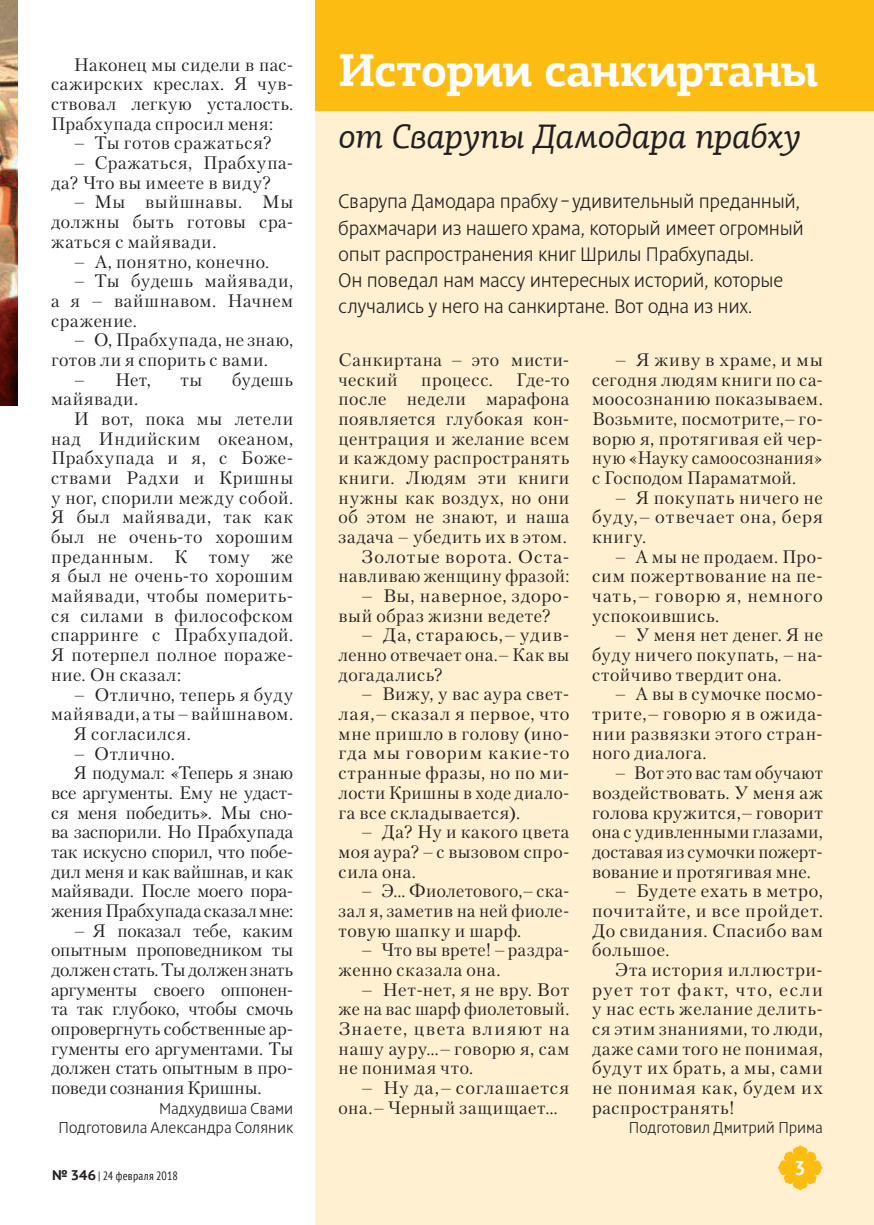
<style>
.page{position:relative;width:874px;height:1225px;background:#fff}
.page>*{position:absolute;margin:0;border:0;box-sizing:border-box;transform-origin:0 0}
.t1{font:700 46px "PF Agora Slab Pro";letter-spacing:-.025em;color:#fff}
.t2{font:italic 34px "PF Agora Slab Pro";letter-spacing:-.005em;color:#231f20}
.t3{font:20px/26.2px "Denda New Light C";letter-spacing:-.01em;color:#231f20}
.t4{font:700 20px "PT Sans";color:#fff}
.t5{font:18px/19.6px "Petersburg C";letter-spacing:.03em;color:#231f20;text-align:justify}
.t6{font:18px "Petersburg C";letter-spacing:-.005em;color:#231f20}
.t7{font:18px "Petersburg C";letter-spacing:-.015em;color:#231f20}
.t8{font:18px "Petersburg C";letter-spacing:-.01em;color:#231f20}
.t9{font:18px "Petersburg C";color:#231f20}
.t10{font:18px "Petersburg C";letter-spacing:.005em;color:#231f20}
.t11{font:16px/19.6px "Denda New Light C";color:#231f20;text-align:right}
.t12{font:condensed 12px "PT Sans";letter-spacing:.02em;color:#231f20}
.s1{font-family:"PT Sans Caption";font-weight:700;font-stretch:normal;font-size:14px}
</style>
<div class="page">
<img style="left:0;top:0;width:17px;height:405px">
<div style="left:316px;top:0;width:557px;height:1225px;background:#fef0d0"></div>
<div style="left:316px;top:0;width:557px;height:110px;background:#fdbc12"></div>
<svg style="left:777px;top:1145px;width:45px;height:45px"></svg>
<p class="t5" style="left:51px;top:54px;width:243px;text-indent:23px">Наконец мы сидели в пас&shy;сажирских креслах. Я чув&shy;ствовал легкую усталость.<br>Прабхупада спросил меня:</p>
<p class="t5" style="left:74px;top:133px;width:199px">– Ты готов сражаться?</p>
<p class="t5" style="left:51px;top:153px;width:243px;text-indent:23px">– Сражаться, Прабхупа&shy;да? Что вы имеете в виду?</p>
<p class="t5" style="left:51px;top:192px;width:243px;text-indent:23px">– Мы выйшнавы. Мы должны быть готовы сра&shy;жаться с майявади.</p>
<p class="t5" style="left:74px;top:251px;width:197px">– А, понятно, конечно.</p>
<p class="t5" style="left:51px;top:271px;width:243px;text-indent:23px">– Ты будешь майявади, а я – вайшнавом. Начнем сражение.</p>
<p class="t5" style="left:51px;top:330px;width:243px;text-indent:23px">– О, Прабхупада, не знаю, готов ли я спорить с вами.</p>
<p class="t5" style="left:74px;top:369px;width:79px">– Нет,</p>
<p class="t5" style="left:180px;top:369px;width:23px">ты</p>
<p class="t5" style="left:232px;top:369px;width:62px">будешь</p>
<p class="t5" style="left:51px;top:389px;width:88px">майявади.</p>
<p class="t5" style="left:74px;top:409px;width:221px">И вот, пока мы летели</p>
<p class="t5" style="left:51px;top:428px;width:243px">над Индийским океаном,</p>
<p class="t5" style="left:51px;top:448px;width:243px">Прабхупада и я, с Боже-</p>
<p class="t5" style="left:51px;top:468px;width:243px">ствами Радхи и Кришны</p>
<p class="t5" style="left:51px;top:487px;width:243px">у ног, спорили между собой.</p>
<p class="t5" style="left:51px;top:507px;width:243px">Я был майявади, так как</p>
<p class="t5" style="left:51px;top:527px;width:243px">был не очень-то хорошим</p>
<p class="t5" style="left:51px;top:546px;width:243px">преданным. К тому же</p>
<p class="t5" style="left:51px;top:566px;width:243px">я был не очень-то хорошим</p>
<p class="t5" style="left:51px;top:586px;width:243px">майявади, чтобы померить-</p>
<p class="t5" style="left:51px;top:605px;width:243px">ся силами в философском</p>
<p class="t5" style="left:51px;top:625px;width:243px">спарринге с Прабхупадой.</p>
<p class="t5" style="left:51px;top:645px;width:243px">Я потерпел полное пораже-</p>
<p class="t5" style="left:51px;top:664px;width:131px">ние. Он сказал:</p>
<p class="t5" style="left:74px;top:684px;width:221px">– Отлично, теперь я буду</p>
<p class="t5" style="left:51px;top:704px;width:243px">майявади, аты–вайшнавом.</p>
<p class="t5" style="left:74px;top:723px;width:118px">Я согласился.</p>
<p class="t5" style="left:74px;top:743px;width:103px">– Отлично.</p>
<p class="t7" style="left:74px;top:762px;width:221px">Я подумал: «Теперь я знаю</p>
<p class="t6" style="left:51px;top:782px;width:243px">все аргументы. Ему не удаст-</p>
<p class="t6" style="left:51px;top:801px;width:243px">ся меня победить». Мы сно-</p>
<p class="t8" style="left:51px;top:821px;width:243px">ва заспорили. Но Прабхупада</p>
<p class="t7" style="left:51px;top:841px;width:243px">так искусно спорил, что побе-</p>
<p class="t10" style="left:51px;top:860px;width:243px">дил меня и как вайшнав, и как</p>
<p class="t9" style="left:51px;top:880px;width:243px">майявади. После моего пора-</p>
<p class="t6" style="left:51px;top:900px;width:243px">жения Прабхупада сказал мне:</p>
<p class="t5" style="left:51px;top:920px;width:243px;text-indent:23px">– Я показал тебе, каким опытным проповедником ты должен стать. Ты должен знать аргументы своего оппонен&shy;та так глубоко, чтобы смочь опровергнуть собственные ар&shy;гументы его аргументами. Ты должен стать опытным в про&shy;поведи сознания Кришны.</p>
<p class="t11" style="left:59px;top:1098px;width:236px">Мадхудвиша Свами<br>Подготовила Александра Соляник</p>
<p class="t12" style="left:52px;top:1168px;width:127px"><span class="s1">№ 346</span> | 24 февраля 2018</p>
<h1 class="t1" style="left:338px;top:40px;width:481px">Истории санкиртаны</h1>
<h2 class="t2" style="left:338px;top:116px;width:464px">от Сварупы Дамодара прабху</h2>
<p class="t3" style="left:338px;top:189px;width:466px">Сварупа Дамодара прабху – удивительный преданный, брахмачари из нашего храма, который имеет огромный опыт распространения книг Шрилы Прабхупады.<br>Он поведал нам массу интересных историй, которые случались у него на санкиртане. Вот одна из них.</p>
<p class="t5" style="left:338px;top:349px;width:232px">Санкиртана – это мисти&shy;ческий</p>
<p class="t5" style="left:338px;top:369px;width:232px;text-align:right">Где-то<br>после недели марафона появляется глубокая кон&shy;центрация и желание всем и каждому распространять книги. Людям эти книги нужны как воздух, но они об этом не знают, и наша задача – убедить их в этом.<br>Золотые ворота. Оста&shy;навливаю женщину фразой:</p>
<p class="t5" style="left:338px;top:586px;width:232px;text-indent:23px">– Вы, наверное, здоро&shy;вый образ жизни ведете?</p>
<p class="t5" style="left:338px;top:625px;width:232px;text-indent:23px">– Да, стараюсь,– удив&shy;ленно отвечает она.– Как вы догадались?</p>
<p class="t5" style="left:338px;top:684px;width:232px;text-indent:23px">– Вижу, у вас аура свет&shy;лая,– сказал я первое, что мне пришло в голову (ино&shy;гда мы говорим какие-то странные фразы, но по ми&shy;лости Кришны в ходе диало&shy;га все складывается).</p>
<p class="t5" style="left:338px;top:822px;width:232px;text-indent:23px">– Да? Ну и какого цвета моя аура?–с вызовом спро&shy;сила она.</p>
<p class="t5" style="left:338px;top:881px;width:232px;text-indent:23px">– Э… Фиолетового,–ска&shy;зал я, заметив на ней фиоле&shy;товую шапку и шарф.</p>
<p class="t5" style="left:338px;top:940px;width:232px;text-indent:23px">– Что вы врете!–раздра&shy;женно сказала она.</p>
<p class="t5" style="left:338px;top:979px;width:232px;text-indent:23px">– Нет-нет, я не вру. Вот же на вас шарф фиолетовый.<br>Знаете, цвета влияют на нашу ауру…– говорю я, сам не понимая что.</p>
<p class="t5" style="left:338px;top:1077px;width:232px;text-indent:23px">– Ну да,– соглашается она.– Черный защищает…</p>
<p class="t5" style="left:421px;top:369px;width:73px">процесс.</p>
<p class="t5" style="left:591px;top:349px;width:232px;text-indent:23px">– Я живу в храме, и мы сегодня людям книги по са&shy;моосознанию показываем.<br>Возьмите, посмотрите,– го&shy;ворю я, протягивая ей чер&shy;ную «Науку самоосознания» с Господом Параматмой.</p>
<p class="t5" style="left:591px;top:487px;width:232px;text-indent:23px">– Я покупать ничего не буду,– отвечает она, беря книгу.</p>
<p class="t5" style="left:591px;top:546px;width:232px;text-indent:23px">– А мы не продаем. Про&shy;сим пожертвование на пе&shy;чать,– говорю я, немного успокоившись.</p>
<p class="t5" style="left:591px;top:625px;width:232px;text-indent:23px">– У меня нет денег. Я не буду ничего покупать, – на&shy;стойчиво твердит она.</p>
<p class="t5" style="left:591px;top:684px;width:232px;text-indent:23px">– А вы в сумочке посмо&shy;трите,– говорю я в ожида&shy;нии развязки этого стран&shy;ного диалога.</p>
<p class="t5" style="left:591px;top:763px;width:232px;text-indent:23px">– Вот это вас там обучают воздействовать. У меня аж голова кружится,– говорит она с удивленными глазами, доставая из сумочки пожерт&shy;вование и протягивая мне.</p>
<p class="t5" style="left:591px;top:881px;width:232px;text-indent:23px">– Будете ехать в метро, почитайте, и все пройдет.<br>До свидания. Спасибо вам большое.</p>
<p class="t5" style="left:591px;top:959px;width:232px;text-indent:23px">Эта история иллюстри&shy;рует тот факт, что, если у нас есть желание делить&shy;ся этим знаниями, то люди, даже сами того не понимая, будут их брать, а мы, сами не понимая как, будем их распространять!</p>
<p class="t11" style="left:628px;top:1118px;width:195px">Подготовил Дмитрий Прима</p>
<p class="t4" style="left:793px;top:1154px;width:13px">3</p>
</div>
